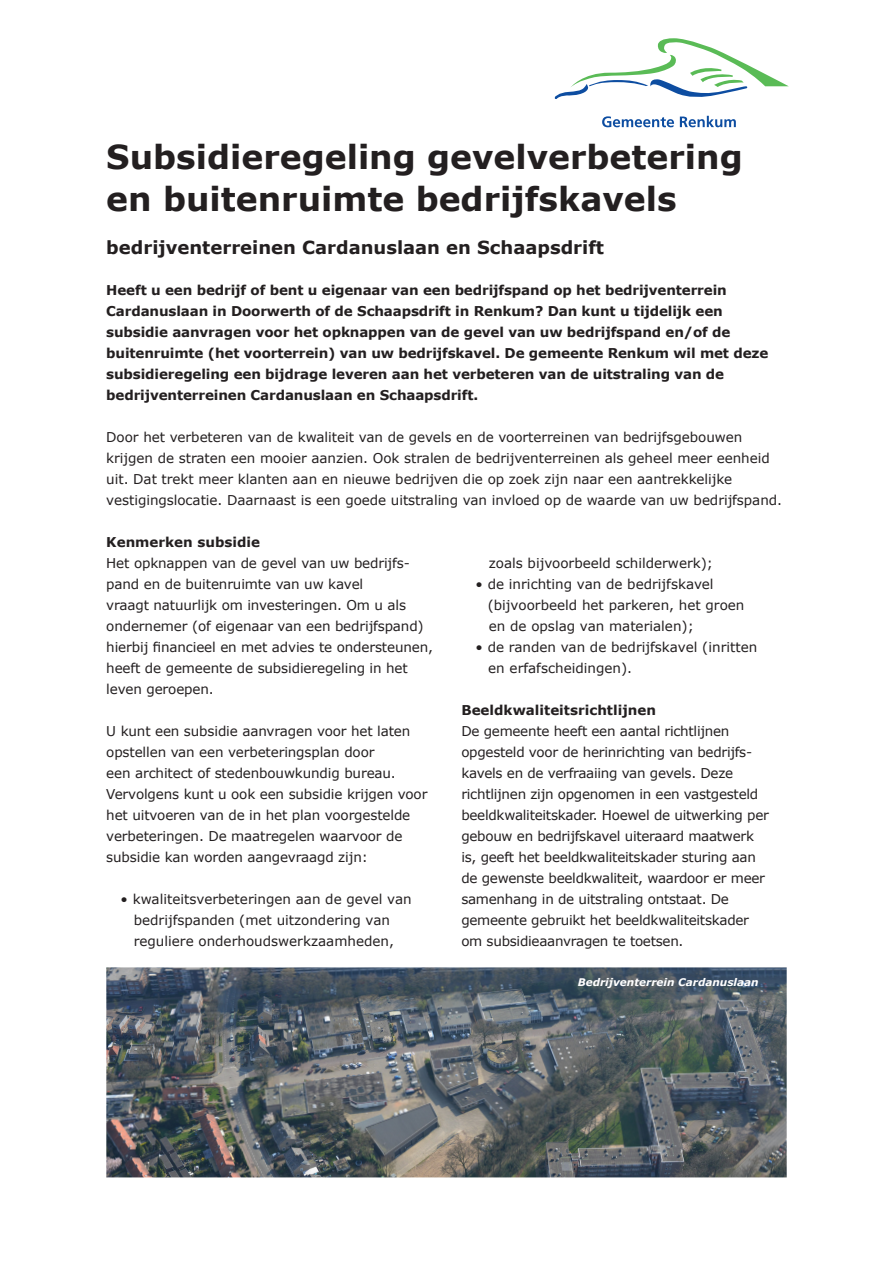
<style>
.page{position:relative;width:893px;height:1263px;background:#fff}
.page>*{position:absolute;margin:0;border:0;box-sizing:border-box;transform-origin:0 0}
.t1{font:700 33px "Verdana";color:#231f20}
.t2{font:700 18px "Verdana";color:#231f20}
.Standaard{font:13.5px/21px "Verdana";letter-spacing:-.01em;color:#231f20}
.Standaard-2{font:700 13.5px/21px "Verdana";letter-spacing:-.01em;color:#231f20}
.t3{font:italic 700 10.5px "Verdana";color:#fff}
</style>
<div class="page">
<svg style="left:554px;top:38px;width:235px;height:61px"></svg>
<svg style="left:602px;top:116px;width:72px;height:11px"></svg>
<svg style="left:680px;top:116px;width:56px;height:11px"></svg>
<img style="left:106px;top:967px;width:681px;height:210px">
<p class="t1" style="left:106px;top:136px;width:638px">Subsidieregeling gevelverbetering</p>
<p class="t1" style="left:106px;top:178px;width:572px">en buitenruimte bedrijfskavels</p>
<p class="t2" style="left:106px;top:236px;width:499px">bedrijventerreinen Cardanuslaan en Schaapsdrift</p>
<p class="Standaard-2" style="left:106px;top:280px;width:622px">Heeft u een bedrijf of bent u eigenaar van een bedrijfspand op het bedrijventerrein</p>
<p class="Standaard-2" style="left:106px;top:301px;width:618px">Cardanuslaan in Doorwerth of de Schaapsdrift in Renkum? Dan kunt u tijdelijk een</p>
<p class="Standaard-2" style="left:106px;top:322px;width:626px">subsidie aanvragen voor het opknappen van de gevel van uw bedrijfspand en/of de</p>
<p class="Standaard-2" style="left:106px;top:343px;width:664px">buitenruimte (het voorterrein) van uw bedrijfskavel. De gemeente Renkum wil met deze subsidieregeling een bijdrage leveren aan het verbeteren van de uitstraling van de</p>
<p class="Standaard-2" style="left:106px;top:385px;width:373px">bedrijventerreinen Cardanuslaan en Schaapsdrift.</p>
<p class="Standaard" style="left:106px;top:427px;width:638px">Door het verbeteren van de kwaliteit van de gevels en de voorterreinen van bedrijfsgebouwen</p>
<p class="Standaard" style="left:106px;top:448px;width:665px">krijgen de straten een mooier aanzien. Ook stralen de bedrijventerreinen als geheel meer eenheid</p>
<p class="Standaard" style="left:106px;top:469px;width:627px">uit. Dat trekt meer klanten aan en nieuwe bedrijven die op zoek zijn naar een aantrekkelijke</p>
<p class="Standaard" style="left:106px;top:490px;width:677px">vestigingslocatie. Daarnaast is een goede uitstraling van invloed op de waarde van uw bedrijfspand.</p>
<p class="Standaard-2" style="left:106px;top:532px;width:155px">Kenmerken subsidie</p>
<p class="Standaard" style="left:106px;top:553px;width:328px">Het opknappen van de gevel van uw bedrijfs&shy;pand en de buitenruimte van uw kavel<br>vraagt natuurlijk om investeringen. Om u als ondernemer (of eigenaar van een bedrijfspand) hierbij financieel en met advies te ondersteunen, heeft de gemeente de subsidieregeling in het leven geroepen.</p>
<p class="Standaard" style="left:106px;top:721px;width:323px">U kunt een subsidie aanvragen voor het laten opstellen van een verbeteringsplan door<br>een architect of stedenbouwkundig bureau.<br>Vervolgens kunt u ook een subsidie krijgen voor het uitvoeren van de in het plan voorgestelde verbeteringen. De maatregelen waarvoor de subsidie kan worden aangevraagd zijn:</p>
<p class="Standaard" style="left:121px;top:889px;width:293px">• kwaliteitsverbeteringen aan de gevel van</p>
<p class="Standaard" style="left:134px;top:910px;width:258px">bedrijfspanden (met uitzondering van</p>
<p class="Standaard" style="left:134px;top:931px;width:262px">reguliere onderhoudswerkzaamheden,</p>
<p class="Standaard" style="left:489px;top:553px;width:226px">zoals bijvoorbeeld schilderwerk);</p>
<p class="Standaard" style="left:476px;top:574px;width:239px">• de inrichting van de bedrijfskavel</p>
<p class="Standaard" style="left:488px;top:595px;width:258px">(bijvoorbeeld het parkeren, het groen</p>
<p class="Standaard" style="left:489px;top:616px;width:207px">en de opslag van materialen);</p>
<p class="Standaard" style="left:476px;top:637px;width:283px">• de randen van de bedrijfskavel (inritten</p>
<p class="Standaard" style="left:488px;top:658px;width:145px">en erfafscheidingen).</p>
<p class="Standaard-2" style="left:461px;top:700px;width:196px">Beeldkwaliteitsrichtlijnen</p>
<p class="Standaard" style="left:461px;top:721px;width:309px">De gemeente heeft een aantal richtlijnen opgesteld voor de herinrichting van bedrijfs&shy;kavels en de verfraaiing van gevels. Deze richtlijnen zijn opgenomen in een vastgesteld beeldkwaliteitskader. Hoewel de uitwerking per gebouw en bedrijfskavel uiteraard maatwerk is, geeft het beeldkwaliteitskader sturing aan de gewenste beeldkwaliteit, waardoor er meer samenhang in de uitstraling ontstaat. De gemeente gebruikt het beeldkwaliteitskader</p>
<p class="Standaard" style="left:461px;top:931px;width:224px">om subsidieaanvragen te toetsen.</p>
<p class="t3" style="left:578px;top:975px;width:182px">Bedrijventerrein Cardanuslaan</p>
</div>
